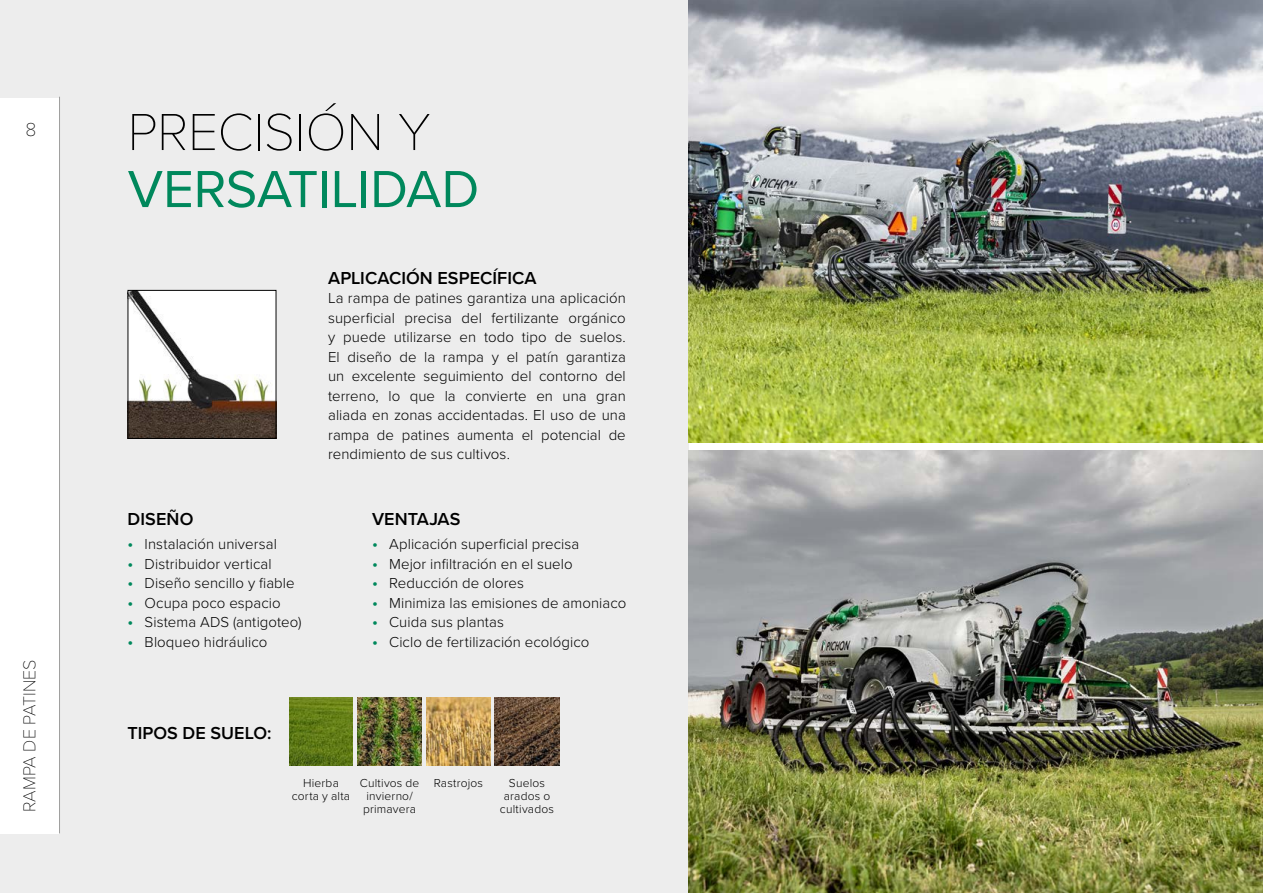
<style>
.page{position:relative;width:1263px;height:893px;background:#fff}
.page>*{position:absolute;margin:0;border:0;box-sizing:border-box;transform-origin:0 0}
.t1{font:54px "Proxima Nova";letter-spacing:-.01em;color:#00885c}
.t2{font:100 54px "Proxima Nova T";letter-spacing:-.005em;color:#000}
.t3{font:100 19.5px "Proxima Nova T";color:#000}
.t4{font:600 18px "Proxima Nova";letter-spacing:.005em;color:#000}
.t5{font:100 18px "Proxima Nova T";color:#000}
.t6{font:300 15px/19.5px "Proxima Nova";letter-spacing:.005em;color:#000;text-align:justify}
.t7{font:300 12px/12.8px "Proxima Nova";letter-spacing:.015em;color:#000;text-align:center}
.s1{font-weight:500;font-size:16.5px;color:#00885c}
</style>
<div class="page">
<div style="left:0;top:0;width:689px;height:893px;background:#ededed"></div>
<img style="left:689px;top:0;width:574px;height:442px">
<img style="left:130px;top:292px;width:144px;height:145px">
<div style="left:128px;top:290px;width:148px;height:149px;border:1px solid #000"></div>
<img style="left:689px;top:451px;width:574px;height:442px">
<img style="left:289px;top:698px;width:64px;height:68px">
<img style="left:495px;top:698px;width:64px;height:68px">
<img style="left:426px;top:698px;width:65px;height:68px">
<img style="left:357px;top:698px;width:65px;height:68px">
<div style="left:0;top:98px;width:60px;height:735px;background:#fff"></div>
<hr style="left:59px;top:97px;width:1px;height:736px;background:#9d9d9c">
<h2 class="t3" style="left:26px;top:119px;width:12px">8</h2>
<p class="t5" style="left:20px;top:812px;width:154px;rotate:-90deg">RAMPA DE PATINES</p>
<h1 class="t2" style="left:128px;top:103px;width:305px">PRECISIÓN Y</h1>
<h1 class="t1" style="left:128px;top:160px;width:353px">VERSATILIDAD</h1>
<p class="t4" style="left:128px;top:509px;width:67px">DISEÑO</p>
<p class="t6" style="left:128px;top:534px;width:151px"><span class="s1">•</span> Instalación universal</p>
<p class="t6" style="left:128px;top:554px;width:146px"><span class="s1">•</span> Distribuidor vertical</p>
<p class="t6" style="left:128px;top:573px;width:169px"><span class="s1">•</span> Diseño sencillo y fiable</p>
<p class="t6" style="left:128px;top:593px;width:155px"><span class="s1">•</span> Ocupa poco espacio</p>
<p class="t6" style="left:128px;top:612px;width:176px"><span class="s1">•</span> Sistema ADS (antigoteo)</p>
<p class="t6" style="left:128px;top:632px;width:141px"><span class="s1">•</span> Bloqueo hidráulico</p>
<p class="t4" style="left:328px;top:268px;width:210px">APLICACIÓN ESPECÍFICA</p>
<p class="t6" style="left:328px;top:288px;width:299px">La rampa de patines garantiza una aplicación superficial precisa del fertilizante orgánico y puede utilizarse en todo tipo de suelos.<br>El diseño de la rampa y el patín garantiza un excelente seguimiento del contorno del terreno, lo que la convierte en una gran aliada en zonas accidentadas. El uso de una rampa de patines aumenta el potencial de rendimiento de sus cultivos.</p>
<p class="t4" style="left:372px;top:509px;width:90px">VENTAJAS</p>
<p class="t6" style="left:372px;top:534px;width:209px"><span class="s1">•</span> Aplicación superficial precisa</p>
<p class="t6" style="left:372px;top:554px;width:202px"><span class="s1">•</span> Mejor infiltración en el suelo</p>
<p class="t6" style="left:372px;top:573px;width:153px"><span class="s1">•</span> Reducción de olores</p>
<p class="t6" style="left:372px;top:593px;width:256px"><span class="s1">•</span> Minimiza las emisiones de amoniaco</p>
<p class="t6" style="left:372px;top:612px;width:133px"><span class="s1">•</span> Cuida sus plantas</p>
<p class="t6" style="left:372px;top:632px;width:219px"><span class="s1">•</span> Ciclo de fertilización ecológico</p>
<p class="t4" style="left:128px;top:723px;width:146px">TIPOS DE SUELO:</p>
<p class="t7" style="left:292px;top:777px;width:60px">Hierba corta y alta</p>
<p class="t7" style="left:434px;top:777px;width:51px">Rastrojos</p>
<p class="t7" style="left:500px;top:777px;width:56px">Suelos arados o cultivados</p>
<p class="t7" style="left:360px;top:777px;width:61px;text-align:left">Cultivos de invierno/ primavera</p>
</div>
